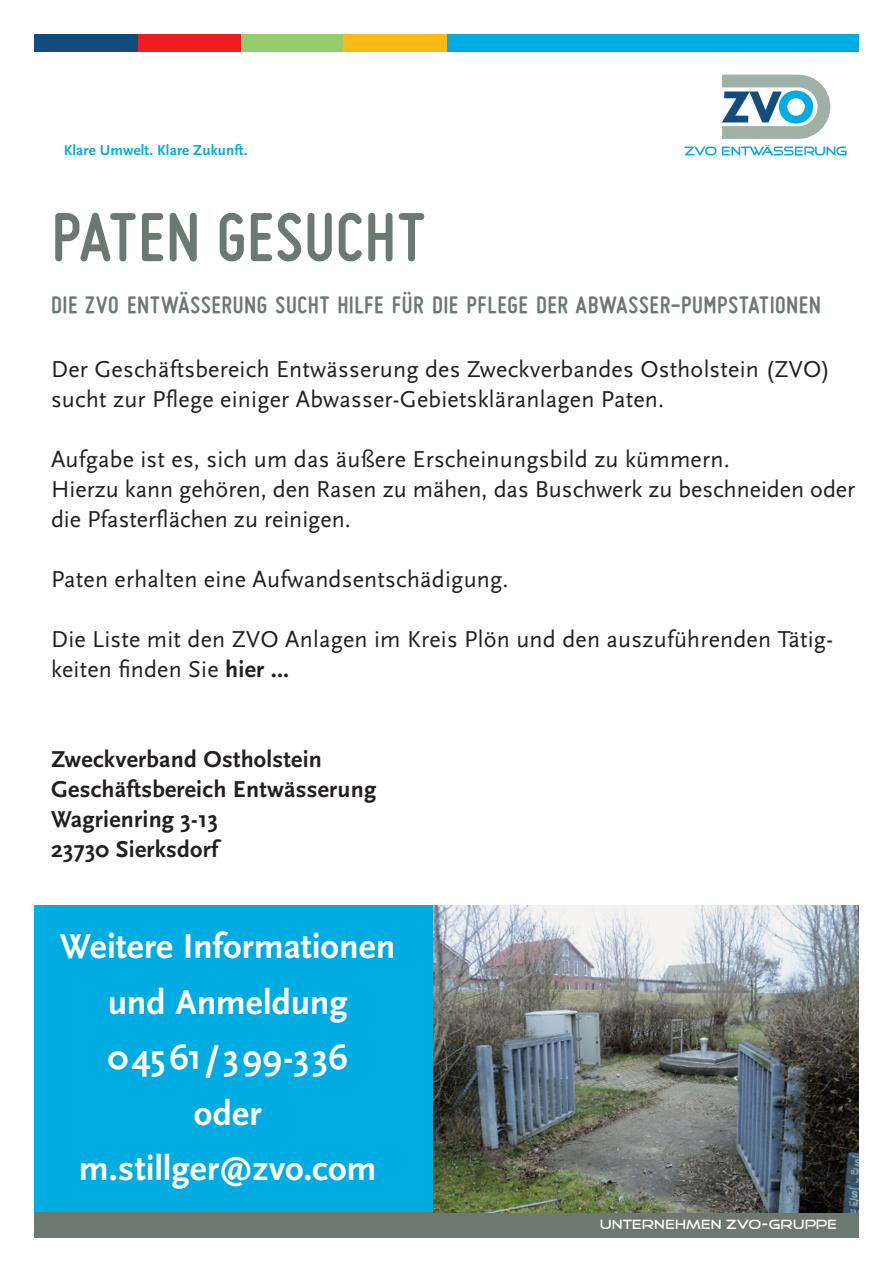
<style>
.page{position:relative;width:893px;height:1263px;background:#fff}
.page>*{position:absolute;margin:0;border:0;box-sizing:border-box;transform-origin:0 0}
.t1{font:700 72px "Miso";letter-spacing:.015em;color:#6c7973}
.t2{font:700 36px/55.3px "Scala Sans Pro";color:#fff;text-align:center}
.t3{font:700 25.5px "Miso";letter-spacing:.025em;color:#6c7973}
.t4{font:24px/30px "Scala Sans Pro";letter-spacing:.01em;color:#231f20}
.t5{font:700 24px/30px "Scala Sans Pro";letter-spacing:.01em;color:#231f20}
.t6{font:700 15px "Scala Sans Pro";letter-spacing:.01em;color:#00ace1}
.t7{font:13.5px "Good Times";letter-spacing:.01em;color:#fff}
.s1{font-weight:700}
</style>
<div class="page">
<div style="left:446px;top:34px;width:413px;height:17px;background:#00ace1"></div>
<div style="left:240px;top:34px;width:103px;height:17px;background:#94cc6e"></div>
<div style="left:137px;top:34px;width:103px;height:17px;background:#ee1d23"></div>
<div style="left:34px;top:34px;width:103px;height:17px;background:#134d7e"></div>
<div style="left:34px;top:1212px;width:825px;height:25px;background:#6c7973"></div>
<svg style="left:685px;top:145px;width:161px;height:11px"></svg>
<svg style="left:722px;top:75px;width:108px;height:64px"></svg>
<div style="left:343px;top:34px;width:103px;height:17px;background:#fcb814"></div>
<div style="left:34px;top:905px;width:431px;height:307px;background:#00ace1"></div>
<img style="left:434px;top:905px;width:425px;height:307px">
<p class="t6" style="left:64px;top:140px;width:185px">Klare Umwelt. Klare Zukunft.</p>
<h1 class="t1" style="left:52px;top:196px;width:375px">PATEN GESUCHT</h1>
<p class="t3" style="left:51px;top:290px;width:771px">DIE ZVO ENTWÄSSERUNG SUCHT HILFE FÜR DIE PFLEGE DER ABWASSER-PUMPSTATIONEN</p>
<p class="t4" style="left:51px;top:353px;width:781px">Der Geschäftsbereich Entwässerung des Zweckverbandes Ostholstein (ZVO) sucht zur Pflege einiger Abwasser-Gebietskläranlagen Paten.</p>
<p class="t4" style="left:51px;top:443px;width:806px">Aufgabe ist es, sich um das äußere Erscheinungsbild zu kümmern.<br>Hierzu kann gehören, den Rasen zu mähen, das Buschwerk zu beschneiden oder die Pfasterflächen zu reinigen.</p>
<p class="t4" style="left:51px;top:563px;width:459px">Paten erhalten eine Aufwandsentschädigung.</p>
<p class="t4" style="left:51px;top:623px;width:783px">Die Liste mit den ZVO Anlagen im Kreis Plön und den auszuführenden Tätig&shy;keiten finden Sie <span class="s1">hier ...</span></p>
<p class="t5" style="left:51px;top:743px;width:327px">Zweckverband Ostholstein<br>Geschäftsbereich Entwässerung<br>Wagrienring 3-13<br>23730 Sierksdorf</p>
<h2 class="t2" style="left:60px;top:917px;width:337px">Weitere Informationen und Anmeldung<br>04561/399-336<br>oder m.stillger@zvo.com</h2>
<p class="t7" style="left:600px;top:1218px;width:239px">UNTERNEHMEN ZVO-GRUPPE</p>
</div>
